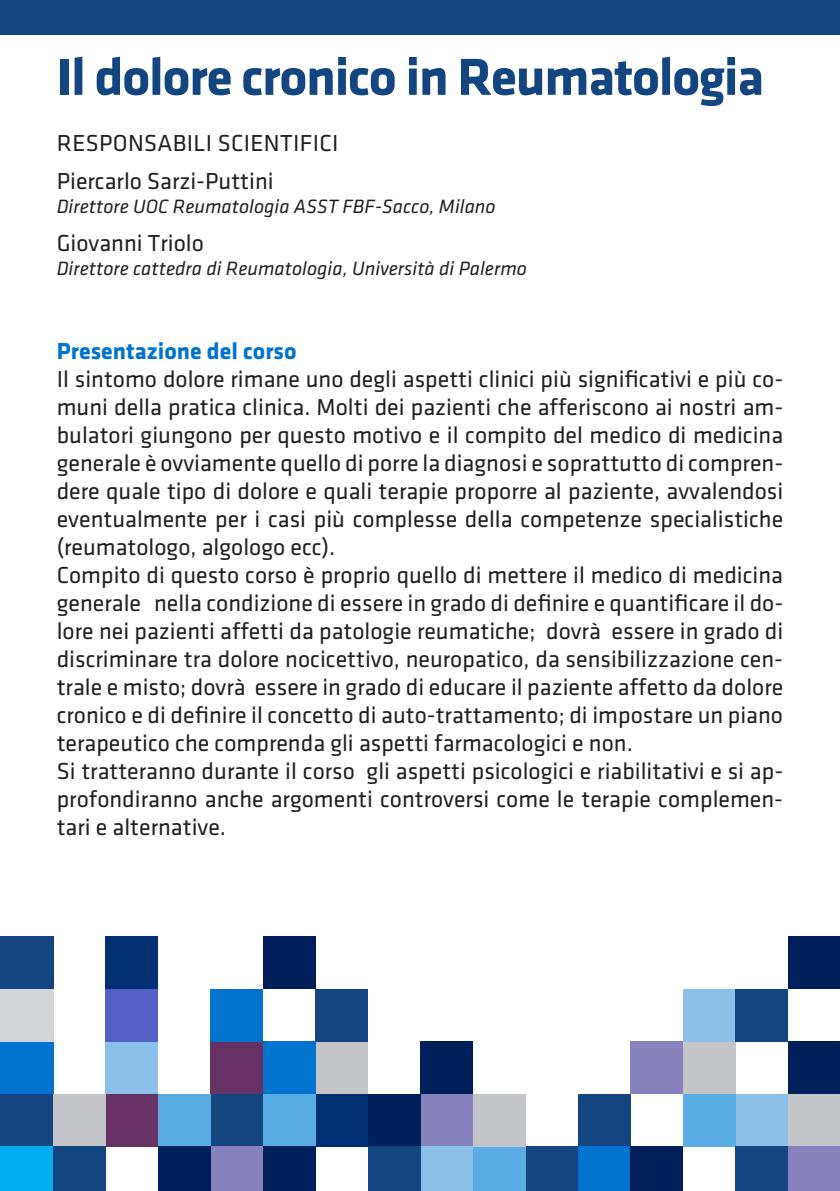
<style>
.page{position:relative;width:840px;height:1191px;background:#fff}
.page>*{position:absolute;margin:0;border:0;box-sizing:border-box;transform-origin:0 0}
.t1{font:700 54px "Klavika";letter-spacing:-.025em;color:#134680}
.t2{font:24px/28px "Klavika Regular TF";color:#231f20}
.t3{font:700 24px "Klavika";color:#0073ce}
.t4{font:italic 20px "Klavika";color:#231f20}
</style>
<div class="page">
<div style="left:0;top:1093px;width:53px;height:53px;background:#134680"></div>
<div style="left:210px;top:1093px;width:53px;height:53px;background:#134680"></div>
<div style="left:735px;top:1093px;width:52px;height:53px;background:#8ac0ea"></div>
<div style="left:106px;top:1093px;width:52px;height:53px;background:#663165"></div>
<div style="left:420px;top:1093px;width:53px;height:53px;background:#8781bd"></div>
<div style="left:315px;top:1093px;width:53px;height:53px;background:#002f73"></div>
<div style="left:53px;top:1093px;width:53px;height:53px;background:#c4c5c9"></div>
<div style="left:263px;top:1093px;width:52px;height:53px;background:#5aace5"></div>
<div style="left:682px;top:1093px;width:53px;height:53px;background:#5aace5"></div>
<div style="left:578px;top:1093px;width:52px;height:53px;background:#134680"></div>
<div style="left:787px;top:1093px;width:52px;height:53px;background:#c4c5c9"></div>
<div style="left:158px;top:1093px;width:52px;height:53px;background:#5aace5"></div>
<div style="left:368px;top:1093px;width:52px;height:53px;background:#00205b"></div>
<div style="left:0;top:1146px;width:53px;height:45px;background:#00aeef"></div>
<div style="left:210px;top:1146px;width:53px;height:45px;background:#8781bd"></div>
<div style="left:525px;top:1146px;width:53px;height:45px;background:#134680"></div>
<div style="left:735px;top:1146px;width:52px;height:45px;background:#134680"></div>
<div style="left:420px;top:1146px;width:53px;height:45px;background:#8ac0ea"></div>
<div style="left:53px;top:1146px;width:53px;height:45px;background:#134680"></div>
<div style="left:263px;top:1146px;width:52px;height:45px;background:#00205b"></div>
<div style="left:578px;top:1146px;width:52px;height:45px;background:#0073ce"></div>
<div style="left:787px;top:1146px;width:52px;height:45px;background:#8781bd"></div>
<div style="left:158px;top:1146px;width:52px;height:45px;background:#00205b"></div>
<div style="left:473px;top:1146px;width:52px;height:45px;background:#5aace5"></div>
<div style="left:368px;top:1146px;width:52px;height:45px;background:#134680"></div>
<div style="left:0;top:1041px;width:53px;height:52px;background:#0073ce"></div>
<div style="left:210px;top:1041px;width:53px;height:52px;background:#663165"></div>
<div style="left:106px;top:1041px;width:52px;height:52px;background:#8ac0ea"></div>
<div style="left:420px;top:1041px;width:53px;height:52px;background:#00205b"></div>
<div style="left:315px;top:1041px;width:53px;height:52px;background:#c4c5c9"></div>
<div style="left:263px;top:1041px;width:52px;height:52px;background:#0073ce"></div>
<div style="left:682px;top:1041px;width:53px;height:52px;background:#c4c5c9"></div>
<div style="left:787px;top:1041px;width:52px;height:52px;background:#00205b"></div>
<div style="left:630px;top:1041px;width:52px;height:52px;background:#8781bd"></div>
<div style="left:473px;top:1093px;width:52px;height:53px;background:#c4c5c9"></div>
<div style="left:630px;top:1146px;width:52px;height:45px;background:#00205b"></div>
<div style="left:0;top:989px;width:53px;height:52px;background:#d4d5d7"></div>
<div style="left:210px;top:989px;width:53px;height:52px;background:#0073ce"></div>
<div style="left:106px;top:989px;width:52px;height:52px;background:#5460c6"></div>
<div style="left:315px;top:989px;width:53px;height:52px;background:#134680"></div>
<div style="left:682px;top:989px;width:53px;height:52px;background:#8ac0ea"></div>
<div style="left:0;top:936px;width:53px;height:53px;background:#134680"></div>
<div style="left:106px;top:936px;width:52px;height:53px;background:#002f73"></div>
<div style="left:263px;top:936px;width:52px;height:53px;background:#00205b"></div>
<div style="left:735px;top:989px;width:52px;height:52px;background:#134680"></div>
<div style="left:787px;top:936px;width:52px;height:53px;background:#00205b"></div>
<div style="left:0;top:0;width:839px;height:34px;background:#134680"></div>
<h1 class="t1" style="left:57px;top:47px;width:708px">Il dolore cronico in Reumatologia</h1>
<p class="t2" style="left:57px;top:124px;width:283px;line-height:38px">RESPONSABILI SCIENTIFICI<br>Piercarlo Sarzi-Puttini</p>
<p class="t4" style="left:57px;top:196px;width:440px">Direttore UOC Reumatologia ASST FBF-Sacco, Milano</p>
<p class="t2" style="left:57px;top:229px;width:149px">Giovanni Triolo</p>
<p class="t4" style="left:57px;top:258px;width:471px">Direttore cattedra di Reumatologia, Università di Palermo</p>
<p class="t3" style="left:57px;top:338px;width:241px">Presentazione del corso</p>
<p class="t2" style="left:57px;top:365px;width:727px">Il sintomo dolore rimane uno degli aspetti clinici più significativi e più co&shy;muni della pratica clinica. Molti dei pazienti che afferiscono ai nostri am&shy;bulatori giungono per questo motivo e il compito del medico di medicina generale è ovviamente quello di porre la diagnosi e soprattutto di compren&shy;dere quale tipo di dolore e quali terapie proporre al paziente, avvalendosi eventualmente per i casi più complesse della competenze specialistiche (reumatologo, algologo ecc).<br>Compito di questo corso è proprio quello di mettere il medico di medicina generale nella condizione di essere in grado di definire e quantificare il do&shy;lore nei pazienti affetti da patologie reumatiche; dovrà essere in grado di discriminare tra dolore nocicettivo, neuropatico, da sensibilizzazione cen&shy;trale e misto; dovrà essere in grado di educare il paziente affetto da dolore cronico e di definire il concetto di auto-trattamento; di impostare un piano terapeutico che comprenda gli aspetti farmacologici e non.<br>Si tratteranno durante il corso gli aspetti psicologici e riabilitativi e si ap&shy;profondiranno anche argomenti controversi come le terapie complemen&shy;tari e alternative.</p>
</div>
